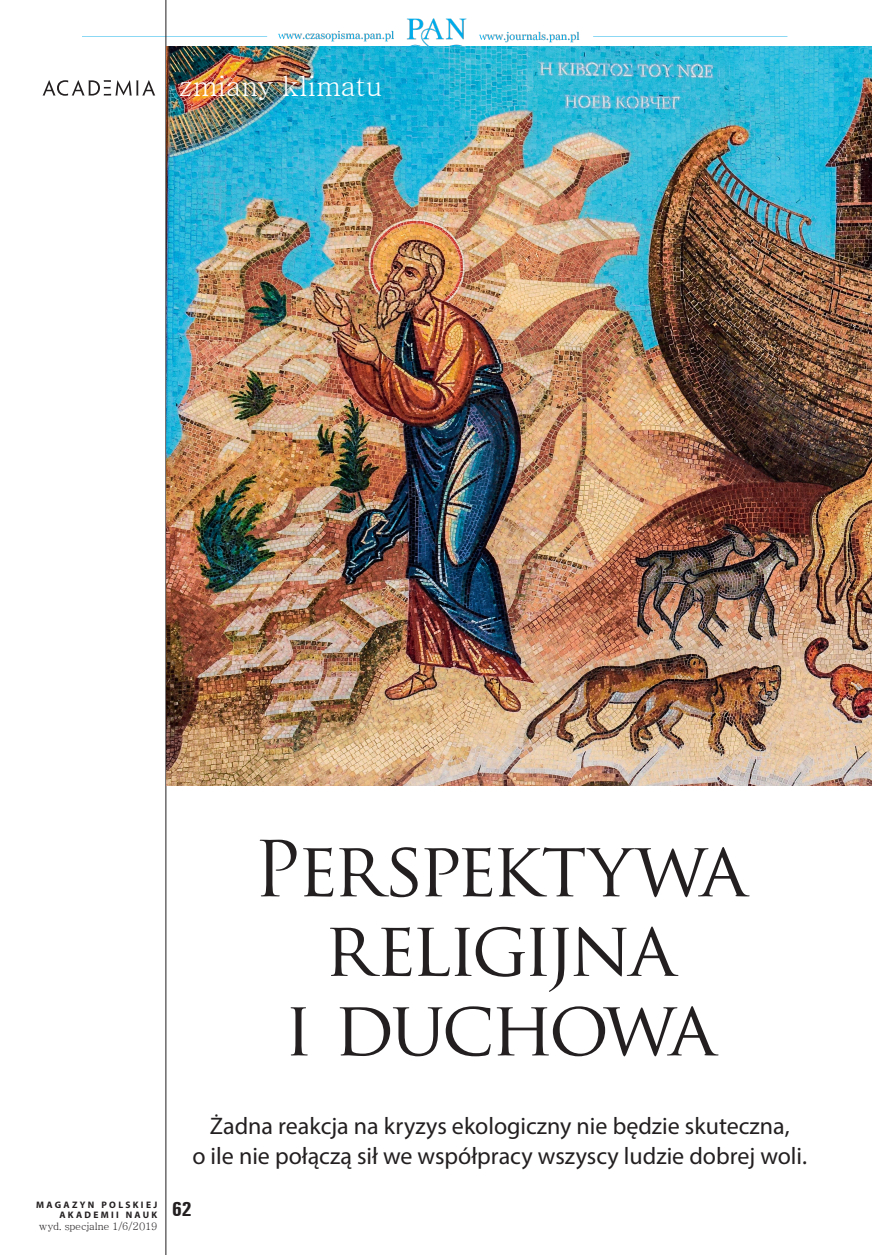
<style>
.page{position:relative;width:872px;height:1255px;background:#fff}
.page>*{position:absolute;margin:0;border:0;box-sizing:border-box;transform-origin:0 0}
.t1{font:75px/79.5px "Trajan Pro";letter-spacing:-.07em;color:#231f20;text-align:center}
.t2{font:28.5px "Batang";letter-spacing:.005em;color:#fff}
.t3{font:24px/30px "Myriad Pro";color:#231f20;text-align:center}
.t4{font:700 condensed 21px "Unitus TEE";color:#231f20}
.t5{font:10.5px "Batang";letter-spacing:-.025em;color:#231f20}
.t6{font:700 9.45px/10.5px "Myriad Pro";letter-spacing:.245em;color:#231f20;text-align:right}
</style>
<div class="page">
<img style="left:82px;top:15px;width:707px;height:54px">
<hr style="left:166px;top:0;width:1px;height:1254px;background:#231f20">
<img style="left:166px;top:47px;width:706px;height:738px">
<svg style="left:43px;top:80px;width:112px;height:16px"></svg>
<p class="t2" style="left:179px;top:71px;width:205px">zmiany klimatu</p>
<h1 class="t1" style="left:253px;top:828px;width:495px">Perspektywa religijna<br>i duchowa</h1>
<p class="t6" style="left:36px;top:1198px;width:123px">MAGAZYN POLSKIEJ<br>AKADEMII NAUK</p>
<p class="t5" style="left:39px;top:1221px;width:120px">wyd. specjalne 1/6/2019</p>
<p class="t3" style="left:192px;top:1110px;width:616px">Żadna reakcja na kryzys ekologiczny nie będzie skuteczna,<br>o ile nie połączą sił we współpracy wszyscy ludzie dobrej woli.</p>
<p class="t4" style="left:172px;top:1196px;width:21px">62</p>
</div>
